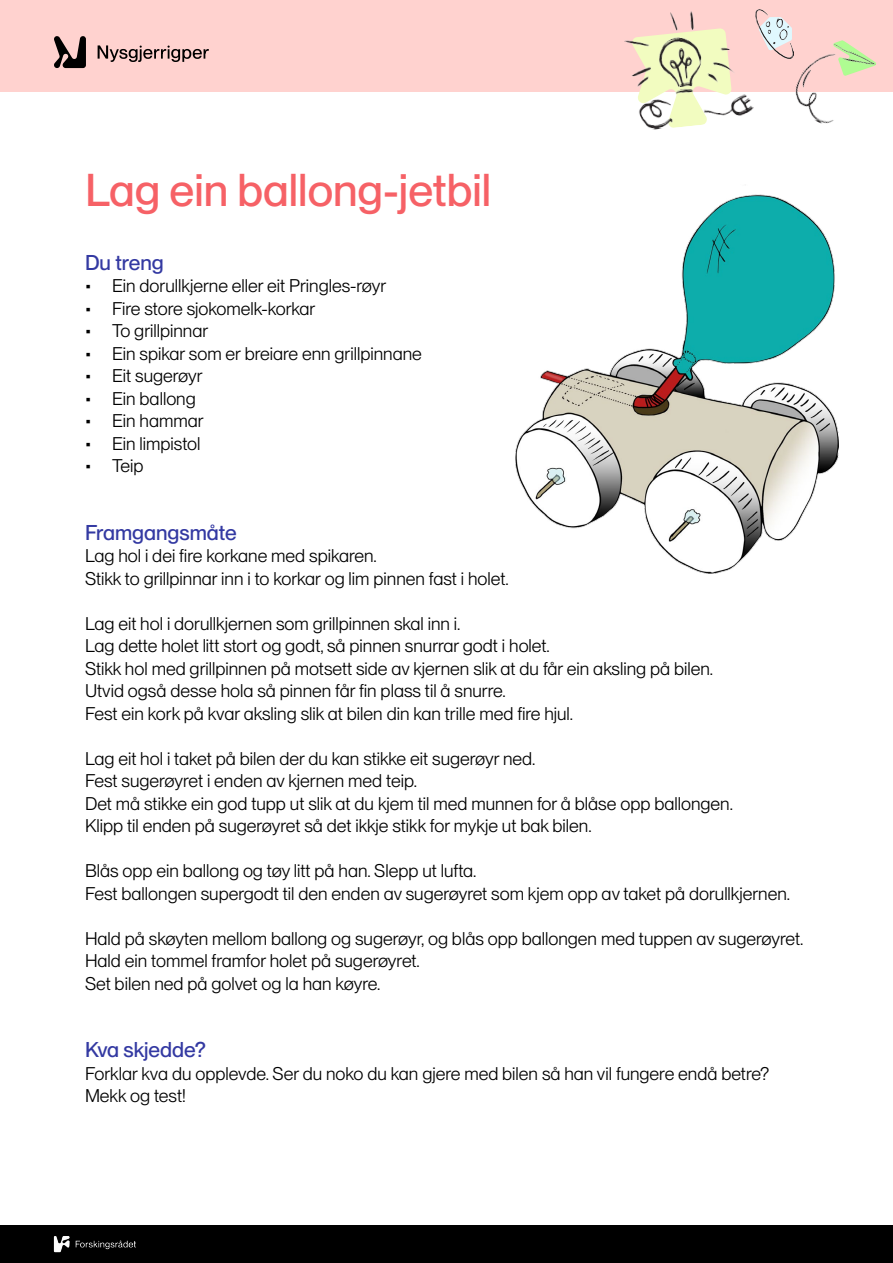
<style>
.page{position:relative;width:893px;height:1263px;background:#fff}
.page>*{position:absolute;margin:0;border:0;box-sizing:border-box;transform-origin:0 0}
.Tittel{font:500 45px "PP Neue Montreal";color:#f66166}
.Mellomtittel_1{font:500 21px "PP Neue Montreal";color:#3339a2}
.Brødtekst{font:18px "PP Neue Montreal";color:#000}
</style>
<div class="page">
<div style="left:0;top:0;width:893px;height:91px;background:#ffd2cf"></div>
<img style="left:622px;top:11px;width:133px;height:119px">
<img style="left:756px;top:10px;width:36px;height:49px">
<img style="left:786px;top:37px;width:90px;height:87px">
<div style="left:0;top:1225px;width:893px;height:38px;background:#000"></div>
<svg style="left:98px;top:45px;width:111px;height:17px"></svg>
<svg style="left:54px;top:36px;width:32px;height:32px"></svg>
<img style="left:53px;top:1236px;width:83px;height:16px">
<img style="left:516px;top:194px;width:323px;height:379px">
<h1 class="Tittel" style="left:85px;top:164px;width:408px">Lag ein ballong-jetbil</h1>
<h2 class="Mellomtittel_1" style="left:85px;top:250px;width:80px">Du treng</h2>
<p class="Brødtekst" style="left:85px;top:275px;width:303px">• Ein dorullkjerne eller eit Pringles-røyr</p>
<p class="Brødtekst" style="left:85px;top:298px;width:232px">• Fire store sjokomelk-korkar</p>
<p class="Brødtekst" style="left:85px;top:320px;width:125px">• To grillpinnar</p>
<p class="Brødtekst" style="left:85px;top:343px;width:338px">• Ein spikar som er breiare enn grillpinnane</p>
<p class="Brødtekst" style="left:85px;top:365px;width:119px">• Eit sugerøyr</p>
<p class="Brødtekst" style="left:85px;top:388px;width:112px">• Ein ballong</p>
<p class="Brødtekst" style="left:85px;top:410px;width:120px">• Ein hammar</p>
<p class="Brødtekst" style="left:85px;top:433px;width:117px">• Ein limpistol</p>
<p class="Brødtekst" style="left:85px;top:455px;width:60px">• Teip</p>
<h2 class="Mellomtittel_1" style="left:85px;top:520px;width:153px">Framgangsmåte</h2>
<p class="Brødtekst" style="left:85px;top:545px;width:293px">Lag hol i dei fire korkane med spikaren.</p>
<p class="Brødtekst" style="left:85px;top:568px;width:425px">Stikk to grillpinnar inn i to korkar og lim pinnen fast i holet.</p>
<p class="Brødtekst" style="left:85px;top:613px;width:377px">Lag eit hol i dorullkjernen som grillpinnen skal inn i.</p>
<p class="Brødtekst" style="left:85px;top:635px;width:466px">Lag dette holet litt stort og godt, så pinnen snurrar godt i holet.</p>
<p class="Brødtekst" style="left:85px;top:658px;width:630px">Stikk hol med grillpinnen på motsett side av kjernen slik at du får ein aksling på bilen.</p>
<p class="Brødtekst" style="left:85px;top:680px;width:422px">Utvid også desse hola så pinnen får fin plass til å snurre.</p>
<p class="Brødtekst" style="left:85px;top:703px;width:490px">Fest ein kork på kvar aksling slik at bilen din kan trille med fire hjul.</p>
<p class="Brødtekst" style="left:85px;top:748px;width:452px">Lag eit hol i taket på bilen der du kan stikke eit sugerøyr ned.</p>
<p class="Brødtekst" style="left:85px;top:770px;width:333px">Fest sugerøyret i enden av kjernen med teip.</p>
<p class="Brødtekst" style="left:85px;top:793px;width:649px">Det må stikke ein god tupp ut slik at du kjem til med munnen for å blåse opp ballongen.</p>
<p class="Brødtekst" style="left:85px;top:815px;width:508px">Klipp til enden på sugerøyret så det ikkje stikk for mykje ut bak bilen.</p>
<p class="Brødtekst" style="left:85px;top:860px;width:393px">Blås opp ein ballong og tøy litt på han. Slepp ut lufta.</p>
<p class="Brødtekst" style="left:85px;top:883px;width:707px">Fest ballongen supergodt til den enden av sugerøyret som kjem opp av taket på dorullkjernen.</p>
<p class="Brødtekst" style="left:85px;top:928px;width:720px">Hald på skøyten mellom ballong og sugerøyr, og blås opp ballongen med tuppen av sugerøyret.</p>
<p class="Brødtekst" style="left:85px;top:950px;width:336px">Hald ein tommel framfor holet på sugerøyret.</p>
<p class="Brødtekst" style="left:85px;top:973px;width:297px">Set bilen ned på golvet og la han køyre.</p>
<h2 class="Mellomtittel_1" style="left:85px;top:1037px;width:122px">Kva skjedde?</h2>
<p class="Brødtekst" style="left:85px;top:1063px;width:685px">Forklar kva du opplevde. Ser du noko du kan gjere med bilen så han vil fungere endå betre?</p>
<p class="Brødtekst" style="left:85px;top:1085px;width:102px">Mekk og test!</p>
</div>
